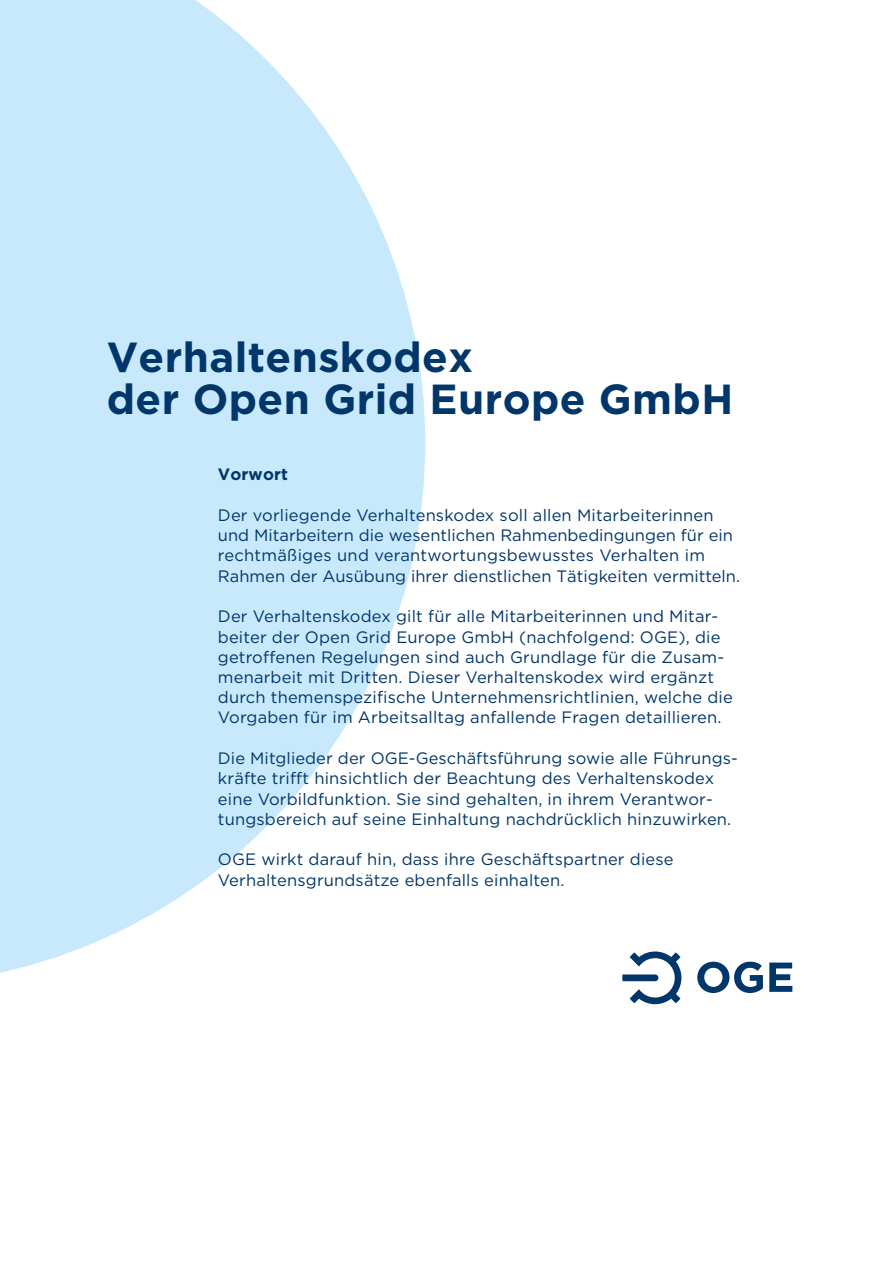
<style>
.page{position:relative;width:893px;height:1263px;background:#fff}
.page>*{position:absolute;margin:0;border:0;box-sizing:border-box;transform-origin:0 0}
.t1{font:700 42px/42px "Gotham";letter-spacing:.01em;color:#003669}
.t2{font:16.5px/20.2px "Gotham";letter-spacing:.01em;color:#003669}
.t3{font:700 16.5px "Gotham";letter-spacing:.01em;color:#003669}
</style>
<div class="page">
<svg style="left:0;top:0;width:425px;height:973px;fill:#c8e8fb"></svg>
<svg style="left:622px;top:951px;width:59px;height:53px"></svg>
<svg style="left:697px;top:962px;width:66px;height:31px"></svg>
<svg style="left:769px;top:962px;width:23px;height:30px"></svg>
<h1 class="t1" style="left:107px;top:335px;width:628px">Verhaltenskodex<br>der Open Grid Europe GmbH</h1>
<p class="t3" style="left:218px;top:465px;width:72px">Vorwort</p>
<p class="t2" style="left:218px;top:505px;width:524px">Der vorliegende Verhaltenskodex soll allen Mitarbeiterinnen und Mitarbeitern die wesentlichen Rahmenbedingungen für ein rechtmäßiges und verantwortungsbewusstes Verhalten im Rahmen der Ausübung ihrer dienstlichen Tätigkeiten vermitteln.</p>
<p class="t2" style="left:218px;top:606px;width:516px">Der Verhaltenskodex gilt für alle Mitarbeiterinnen und Mitar&shy;beiter der Open Grid Europe GmbH (nachfolgend: OGE), die getroffenen Regelungen sind auch Grundlage für die Zusam&shy;menarbeit mit Dritten. Dieser Verhaltenskodex wird ergänzt durch themenspezifische Unternehmensrichtlinien, welche die Vorgaben für im Arbeitsalltag anfallende Fragen detaillieren.</p>
<p class="t2" style="left:218px;top:748px;width:521px">Die Mitglieder der OGE-Geschäftsführung sowie alle Führungs&shy;kräfte trifft hinsichtlich der Beachtung des Verhaltenskodex eine Vorbildfunktion. Sie sind gehalten, in ihrem Verantwor&shy;tungsbereich auf seine Einhaltung nachdrücklich hinzuwirken.</p>
<p class="t2" style="left:218px;top:849px;width:457px">OGE wirkt darauf hin, dass ihre Geschäftspartner diese<br>Verhaltensgrundsätze ebenfalls einhalten.</p>
</div>
